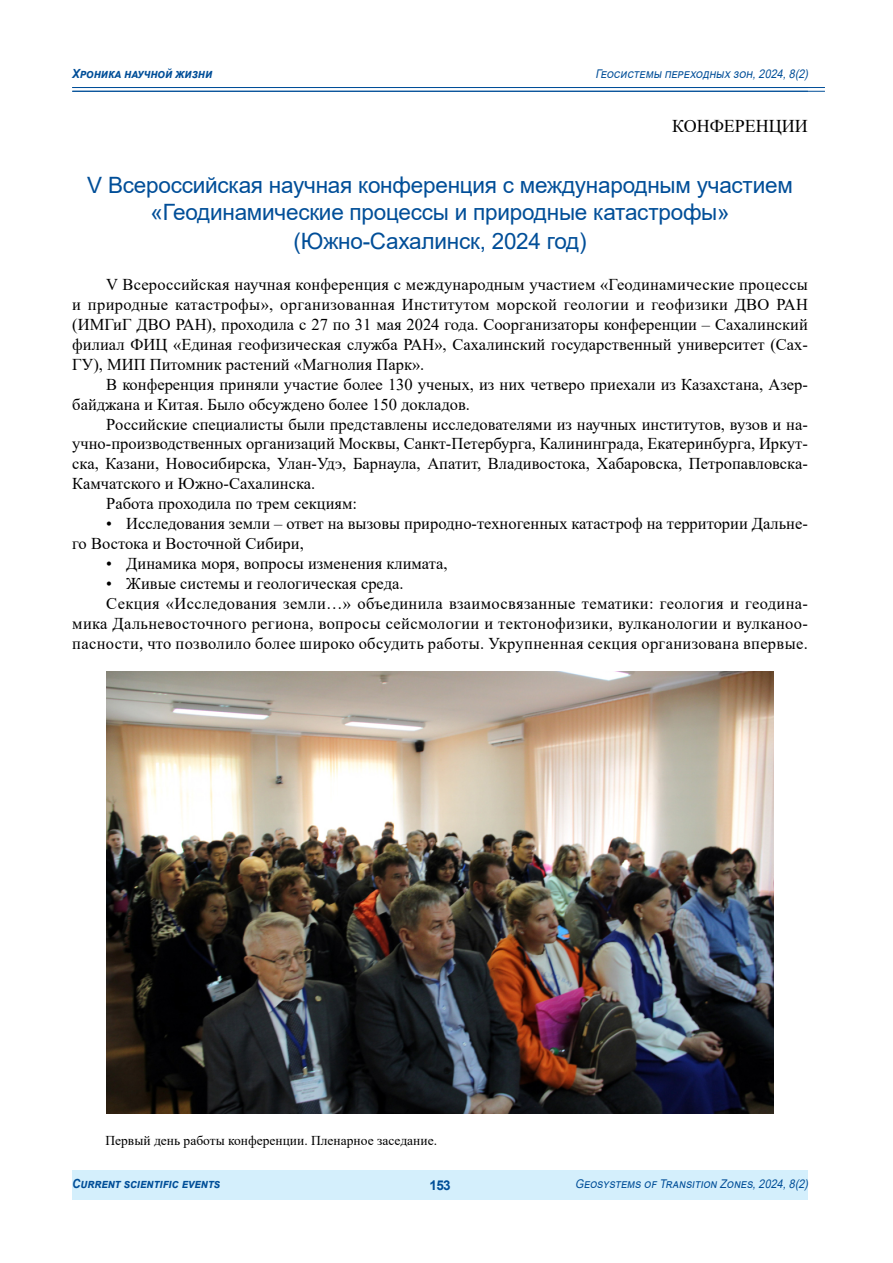
<style>
.page{position:relative;width:893px;height:1263px;background:#fff}
.page>*{position:absolute;margin:0;border:0;box-sizing:border-box;transform-origin:0 0}
.t1{font:22.5px/27.9px "Arial";letter-spacing:-.01em;color:#004e98;text-align:center}
.t2{font:18px "Times New Roman";color:#000}
.t3{font:16.5px/20px "Times New Roman";color:#000}
.t4{font:16.5px "Times New Roman";letter-spacing:.02em;color:#000}
.t5{font:13.5px "Times New Roman";color:#000}
.t6{font:700 13.5px "Arial";letter-spacing:-.07em;color:#004e98}
.t7{font:italic 700 12.6px "Arial";letter-spacing:-.005em;color:#004e98;scale:.9 1}
.t8{font:italic 12px "Arial";color:#004e98;scale:.9 1}
</style>
<div class="page">
<hr style="left:72px;top:87px;width:753px;height:1px;background:#004e98">
<hr style="left:72px;top:91px;width:753px;height:1px;background:#004e98">
<div style="left:72px;top:1170px;width:736px;height:30px;background:#d4effc"></div>
<img style="left:107px;top:672px;width:666px;height:441px">
<p class="t7" style="left:72px;top:65px;width:157px">Хроника научной жизни</p>
<p class="t8" style="left:596px;top:65px;width:241px">Геосистемы переходных зон,2024,8(2)</p>
<p class="t2" style="left:672px;top:113px;width:137px">КОНФЕРЕНЦИИ</p>
<h1 class="t1" style="left:87px;top:171px;width:707px">V Всероссийская научная конференция с международным участием «Геодинамические процессы и природные катастрофы» (Южно-Сахалинск, 2024 год)</h1>
<p class="t3" style="left:72px;top:274px;width:737px;text-align:justify;text-indent:34px">V Всероссийская научная конференция с международным участием «Геодинамические процессы и природные катастрофы», организованная Институтом морской геологии и геофизики ДВО РАН (ИМГиГ ДВО РАН), проходила с 27 по 31 мая 2024 года. Соорганизаторы конференции – Сахалинский филиал ФИЦ «Единая геофизическая служба РАН», Сахалинский государственный университет (Сах-ГУ), МИП Питомник растений «Магнолия Парк».</p>
<p class="t3" style="left:72px;top:374px;width:737px;text-indent:34px">В конференция приняли участие более 130 ученых, из них четверо приехали из Казахстана, Азер&shy;байджана и Китая. Было обсуждено более 150 докладов.</p>
<p class="t3" style="left:106px;top:413px;width:703px">Российские специалисты были представлены исследователями из научных институтов, вузов и на-</p>
<p class="t3" style="left:72px;top:433px;width:737px">учно-производственных организаций Москвы, Санкт-Петербурга, Калининграда, Екатеринбурга, Иркут-</p>
<p class="t3" style="left:72px;top:453px;width:737px">ска, Казани, Новосибирска, Улан-Удэ, Барнаула, Апатит, Владивостока, Хабаровска, Петропавловска-</p>
<p class="t3" style="left:72px;top:473px;width:245px">Камчатского и Южно-Сахалинска.</p>
<p class="t3" style="left:106px;top:493px;width:252px">Работа проходила по трем секциям:</p>
<p class="t3" style="left:72px;top:513px;width:737px;text-indent:34px">• Исследования земли – ответ на вызовы природно-техногенных катастроф на территории Дальне&shy;го Востока и Восточной Сибири,</p>
<p class="t3" style="left:106px;top:553px;width:343px">• Динамика моря, вопросы изменения климата,</p>
<p class="t3" style="left:106px;top:573px;width:299px">• Живые системы и геологическая среда.</p>
<p class="t4" style="left:106px;top:592px;width:703px">Секция «Исследования земли…» объединила взаимосвязанные тематики: геология и геодина-</p>
<p class="t4" style="left:72px;top:612px;width:737px">мика Дальневосточного региона, вопросы сейсмологии и тектонофизики, вулканологии и вулканоо-</p>
<p class="t4" style="left:72px;top:632px;width:737px">пасности, что позволило более широко обсудить работы. Укрупненная секция организована впервые.</p>
<p class="t5" style="left:105px;top:1131px;width:333px">Первый день работы конференции. Пленарное заседание.</p>
<p class="t7" style="left:72px;top:1175px;width:166px">Current scientific events</p>
<p class="t6" style="left:429px;top:1175px;width:32px">153153</p>
<p class="t8" style="left:575px;top:1175px;width:263px">Geosystems of Transition Zones,2024,8(2)</p>
<p class="t7" style="left:72px;top:1176px;width:165px">Геофизика. Сейсмология</p>
</div>
